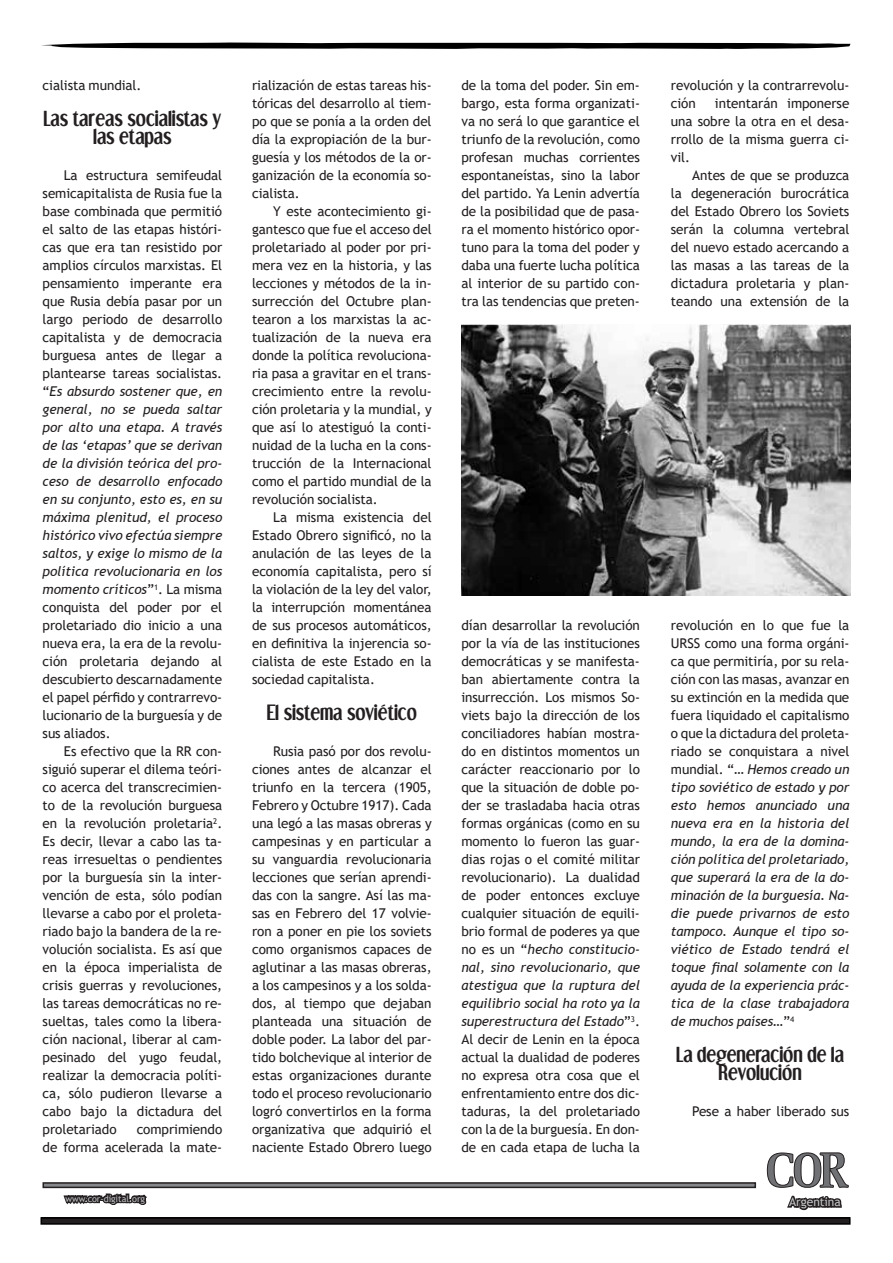
<style>
.page{position:relative;width:893px;height:1263px;background:#fff}
.page>*{position:absolute;margin:0;border:0;box-sizing:border-box;transform-origin:0 0}
.t1{font:700 18px/18px "Dream Orphans";letter-spacing:-.005em;color:#231f20;text-align:center}
.t2{font:13.5px/18px "Trebuchet MS";letter-spacing:-.005em;color:#231f20;text-align:justify}
.t3{font:italic 13.5px/18px "Trebuchet MS";letter-spacing:-.005em;color:#231f20;text-align:justify}
.t4{font:12px "Trebuchet MS";letter-spacing:-.005em;color:#c5c6c8}
.t5{font:9px "Trebuchet MS";letter-spacing:-.005em;color:#bfc1c3}
.s1{font-style:italic}
.s2{font-style:normal}
</style>
<div class="page">
<svg style="left:41px;top:43px;width:809px;height:6px;background:#212121"></svg>
<div style="left:41px;top:1218px;width:809px;height:6px;background:#231f20"></div>
<div style="left:40px;top:1217px;width:810px;height:8px;border:2px solid #000"></div>
<svg style="left:767px;top:1152px;width:82px;height:59px"></svg>
<svg style="left:43px;top:1182px;width:713px;height:6px;background:#5a585b"></svg>
<svg style="left:63px;top:1193px;width:84px;height:12px"></svg>
<img style="left:461px;top:324px;width:389px;height:271px">
<p class="t2" style="left:43px;top:76px;width:100px">cialista mundial.</p>
<h1 class="t1" style="left:44px;top:109px;width:179px">Las tareas socialistas y las etapas</h1>
<p class="t2" style="left:43px;top:166px;width:181px;text-indent:21px">La estructura semifeudal semicapitalista de Rusia fue la base combinada que permitió el salto de las etapas históri&shy;cas que era tan resistido por amplios círculos marxistas. El pensamiento imperante era que Rusia debía pasar por un largo periodo de desarrollo capitalista y de democracia burguesa antes de llegar a plantearse tareas socialistas. “<span class="s1">Es absurdo sostener que, en general, no se pueda saltar por alto una etapa. A través de las ‘etapas’ que se derivan de la división teórica del pro&shy;ceso de desarrollo enfocado en su conjunto, esto es, en su máxima plenitud, el proceso histórico vivo efectúa siempre saltos, y exige lo mismo de la política revolucionaria en los momento críticos</span>”<sup>1</sup>. La misma conquista del poder por el proletariado dio inicio a una nueva era, la era de la revolu&shy;ción proletaria dejando al descubierto descarnadamente el papel pérfido y contrarrevo&shy;lucionario de la burguesía y de sus aliados.</p>
<p class="t2" style="left:43px;top:742px;width:181px;text-indent:21px">Es efectivo que la RR con&shy;siguió superar el dilema teóri&shy;co acerca del transcrecimien&shy;to de la revolución burguesa en la revolución proletaria<sup>2</sup>.<br>Es decir, llevar a cabo las ta&shy;reas irresueltas o pendientes por la burguesía sin la inter&shy;vención de esta, sólo podían llevarse a cabo por el proleta&shy;riado bajo la bandera de la re&shy;volución socialista. Es así que en la época imperialista de crisis guerras y revoluciones, las tareas democráticas no re&shy;sueltas, tales como la libera&shy;ción nacional, liberar al cam&shy;pesinado del yugo feudal, realizar la democracia políti&shy;ca, sólo pudieron llevarse a cabo bajo la dictadura del proletariado</p>
<p class="t2" style="left:43px;top:1120px;width:181px;text-align:right">comprimiendo<br>de forma acelerada la mate-</p>
<p class="t5" style="left:66px;top:1193px;width:81px">www.cor-digital.org</p>
<p class="t2" style="left:252px;top:76px;width:181px">rialización de estas tareas his&shy;tóricas del desarrollo al tiem&shy;po que se ponía a la orden del día la expropiación de la bur&shy;guesía y los métodos de la or&shy;ganización de la economía so&shy;cialista.</p>
<p class="t2" style="left:252px;top:202px;width:181px;text-indent:21px">Y este acontecimiento gi&shy;gantesco que fue el acceso del proletariado al poder por pri&shy;mera vez en la historia, y las lecciones y métodos de la in&shy;surrección del Octubre plan&shy;tearon a los marxistas la ac&shy;tualización de la nueva era donde la política revoluciona&shy;ria pasa a gravitar en el trans&shy;crecimiento entre la revolu&shy;ción proletaria y la mundial, y que así lo atestiguó la conti&shy;nuidad de la lucha en la cons&shy;trucción de la Internacional como el partido mundial de la revolución socialista.</p>
<p class="t2" style="left:252px;top:508px;width:181px;text-indent:21px">La misma existencia del Estado Obrero significó, no la anulación de las leyes de la economía capitalista, pero sí la violación de la ley del valor, la interrupción momentánea de sus procesos automáticos, en definitiva la injerencia so&shy;cialista de este Estado en la sociedad capitalista.</p>
<h1 class="t1" style="left:267px;top:703px;width:152px">El sistema soviético</h1>
<p class="t2" style="left:252px;top:742px;width:181px;text-indent:21px">Rusia pasó por dos revolu&shy;ciones antes de alcanzar el triunfo en la tercera (1905, Febrero y Octubre 1917). Cada una legó a las masas obreras y campesinas y en particular a su vanguardia revolucionaria lecciones que serían aprendi&shy;das con la sangre. Así las ma&shy;sas en Febrero del 17 volvie&shy;ron a poner en pie los soviets como organismos capaces de aglutinar a las masas obreras, a los campesinos y a los solda&shy;dos, al tiempo que dejaban planteada una situación de doble poder. La labor del par&shy;tido bolchevique al interior de estas organizaciones durante todo el proceso revolucionario logró convertirlos en la forma organizativa que adquirió el naciente Estado Obrero luego</p>
<p class="t2" style="left:461px;top:76px;width:180px">de la toma del poder. Sin em&shy;bargo, esta forma organizati&shy;va no será lo que garantice el triunfo de la revolución, como profesan muchas corrientes espontaneístas, sino la labor del partido. Ya Lenin advertía de la posibilidad que de pasa&shy;ra el momento histórico opor&shy;tuno para la toma del poder y daba una fuerte lucha política al interior de su partido con&shy;tra las tendencias que preten-</p>
<p class="t2" style="left:461px;top:616px;width:180px">dían desarrollar la revolución por la vía de las instituciones democráticas y se manifesta&shy;ban abiertamente contra la insurrección. Los mismos So&shy;viets bajo la dirección de los conciliadores habían mostra&shy;do en distintos momentos un carácter reaccionario por lo que la situación de doble po&shy;der se trasladaba hacia otras formas orgánicas (como en su momento lo fueron las guar&shy;dias rojas o el comité militar revolucionario). La dualidad de poder entonces excluye cualquier situación de equili&shy;brio formal de poderes ya que no es un “<span class="s1">hecho constitucio&shy;nal, sino revolucionario, que atestigua que la ruptura del equilibrio social ha roto ya la superestructura del Estado</span>”<sup>3</sup>.<br>Al decir de Lenin en la época actual la dualidad de poderes no expresa otra cosa que el enfrentamiento entre dos dic&shy;taduras, la del proletariado con la de la burguesía. En don&shy;de en cada etapa de lucha la</p>
<p class="t2" style="left:671px;top:76px;width:180px">revolución y la contrarrevolu&shy;ción</p>
<p class="t2" style="left:671px;top:94px;width:180px;text-indent:44px">intentarán imponerse una sobre la otra en el desa&shy;rrollo de la misma guerra ci&shy;vil.</p>
<p class="t2" style="left:671px;top:166px;width:180px;text-indent:21px">Antes de que se produzca la degeneración burocrática del Estado Obrero los Soviets serán la columna vertebral del nuevo estado acercando a las masas a las tareas de la dictadura proletaria y plan&shy;teando una extensión de la</p>
<p class="t3" style="left:671px;top:616px;width:180px"><span class="s2">revolución en lo que fue la URSS como una forma orgáni&shy;ca que permitiría, por su rela&shy;ción con las masas, avanzar en su extinción en la medida que fuera liquidado el capitalismo o que la dictadura del proleta&shy;riado se conquistara a nivel mundial. “</span>… Hemos creado un tipo soviético de estado y por esto hemos anunciado una nueva era en la historia del mundo, la era de la domina&shy;ción política del proletariado, que superará la era de la do&shy;minación de la burguesía. Na&shy;die puede privarnos de esto tampoco. Aunque el tipo so&shy;viético de Estado tendrá el toque final solamente con la ayuda de la experiencia prác&shy;tica de la clase trabajadora de muchos países…<span class="s2">”</span><sup>4</sup></p>
<h1 class="t1" style="left:676px;top:1045px;width:169px">La degeneración de la<br>Revolución</h1>
<p class="t2" style="left:692px;top:1102px;width:159px">Pese a haber liberado sus</p>
<p class="t4" style="left:789px;top:1194px;width:53px">Argentina</p>
</div>
